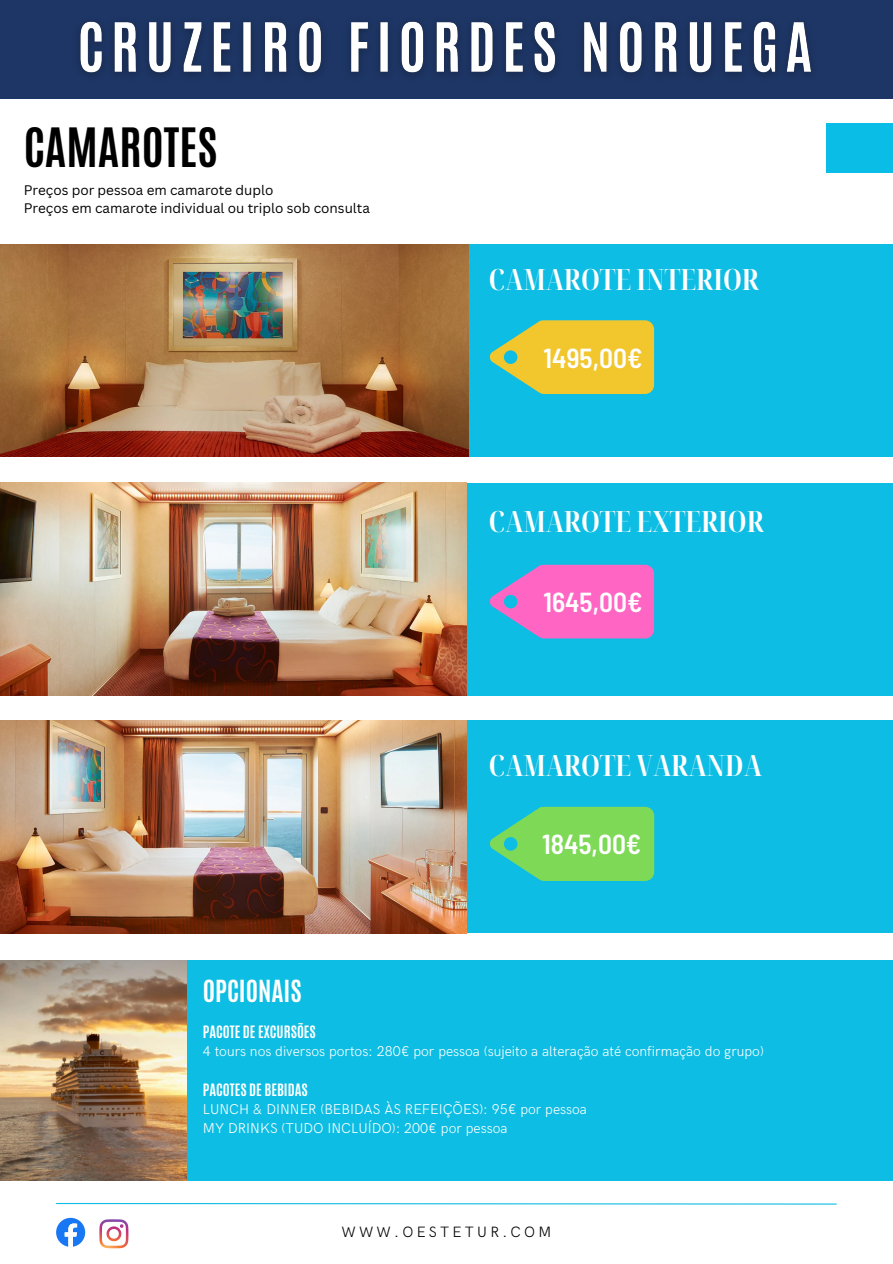
<style>
.page{position:relative;width:893px;height:1264px;background:#fff}
.page>*{position:absolute;margin:0;border:0;box-sizing:border-box;transform-origin:0 0}
.t1{font:700 45.3px "Antonio";color:#000}
.t2{font:700 extra-condensed 29.25px "Noto Serif Display";color:#fff}
.t3{font:600 semi-condensed 27.45px "Barlow";color:#fff}
.t4{font:700 25.5px "Antonio";color:#fff}
.t5{font:300 15px "HK Grotesk";letter-spacing:.215em;color:#000}
.t6{font:300 14.25px "HK Grotesk";color:#fff}
.t7{font:700 14.25px "Antonio";color:#fff}
.t8{font:13.5px "Canva Sans";color:#000}
</style>
<div class="page">
<div style="left:213px;top:244px;width:679px;height:213px;background:#0dbde3"></div>
<svg style="left:56px;top:1202px;width:781px;height:3px"></svg>
<div style="left:213px;top:483px;width:679px;height:212px;background:#0dbde3"></div>
<div style="left:213px;top:720px;width:679px;height:213px;background:#0dbde3"></div>
<svg style="left:489px;top:320px;width:165px;height:74px"></svg>
<svg style="left:489px;top:565px;width:165px;height:73px"></svg>
<svg style="left:490px;top:806px;width:164px;height:75px"></svg>
<div style="left:826px;top:123px;width:66px;height:50px;background:#0abde6"></div>
<div style="left:0;top:0;width:892px;height:99px;background:#1e3665"></div>
<svg style="left:56px;top:1217px;width:29px;height:29px"></svg>
<svg style="left:99px;top:1219px;width:29px;height:29px"></svg>
<div style="left:185px;top:960px;width:707px;height:221px;background:#0dbde3"></div>
<img style="left:0;top:960px;width:186px;height:220px">
<img style="left:0;top:245px;width:468px;height:211px">
<img style="left:0;top:483px;width:466px;height:212px">
<img style="left:0;top:720px;width:466px;height:213px">
<img style="left:79px;top:21px;width:733px;height:54px">
<p class="t1" style="left:24px;top:115px;width:195px">CAMAROTES</p>
<p class="t8" style="left:24px;top:181px;width:251px">Preços por pessoa em camarote duplo</p>
<p class="t8" style="left:24px;top:199px;width:347px">Preços em camarote individual ou triplo sob consulta</p>
<p class="t4" style="left:203px;top:973px;width:100px">OPCIONAIS</p>
<p class="t2" style="left:489px;top:259px;width:272px">CAMAROTE INTERIOR</p>
<p class="t3" style="left:543px;top:340px;width:101px">1495,00€</p>
<p class="t2" style="left:489px;top:501px;width:276px">CAMAROTE EXTERIOR</p>
<p class="t3" style="left:543px;top:585px;width:100px">1645,00€</p>
<p class="t2" style="left:489px;top:744px;width:274px">CAMAROTE VARANDA</p>
<p class="t3" style="left:542px;top:827px;width:101px">1845,00€</p>
<p class="t7" style="left:203px;top:1021px;width:114px">PACOTE DE EXCURSÕES</p>
<p class="t6" style="left:203px;top:1043px;width:562px">4 tours nos diversos portos: 280€ por pessoa (sujeito a alteração até confirmação do grupo)</p>
<p class="t7" style="left:203px;top:1079px;width:106px">PACOTES DE BEBIDAS</p>
<p class="t6" style="left:203px;top:1100px;width:385px">LUNCH &amp; DINNER (BEBIDAS ÀS REFEIÇÕES): 95€ por pessoa</p>
<p class="t6" style="left:203px;top:1119px;width:306px">MY DRINKS (TUDO INCLUÍDO): 200€ por pessoa</p>
<p class="t5" style="left:341px;top:1223px;width:211px">WWW.OESTETUR.COM</p>
</div>
